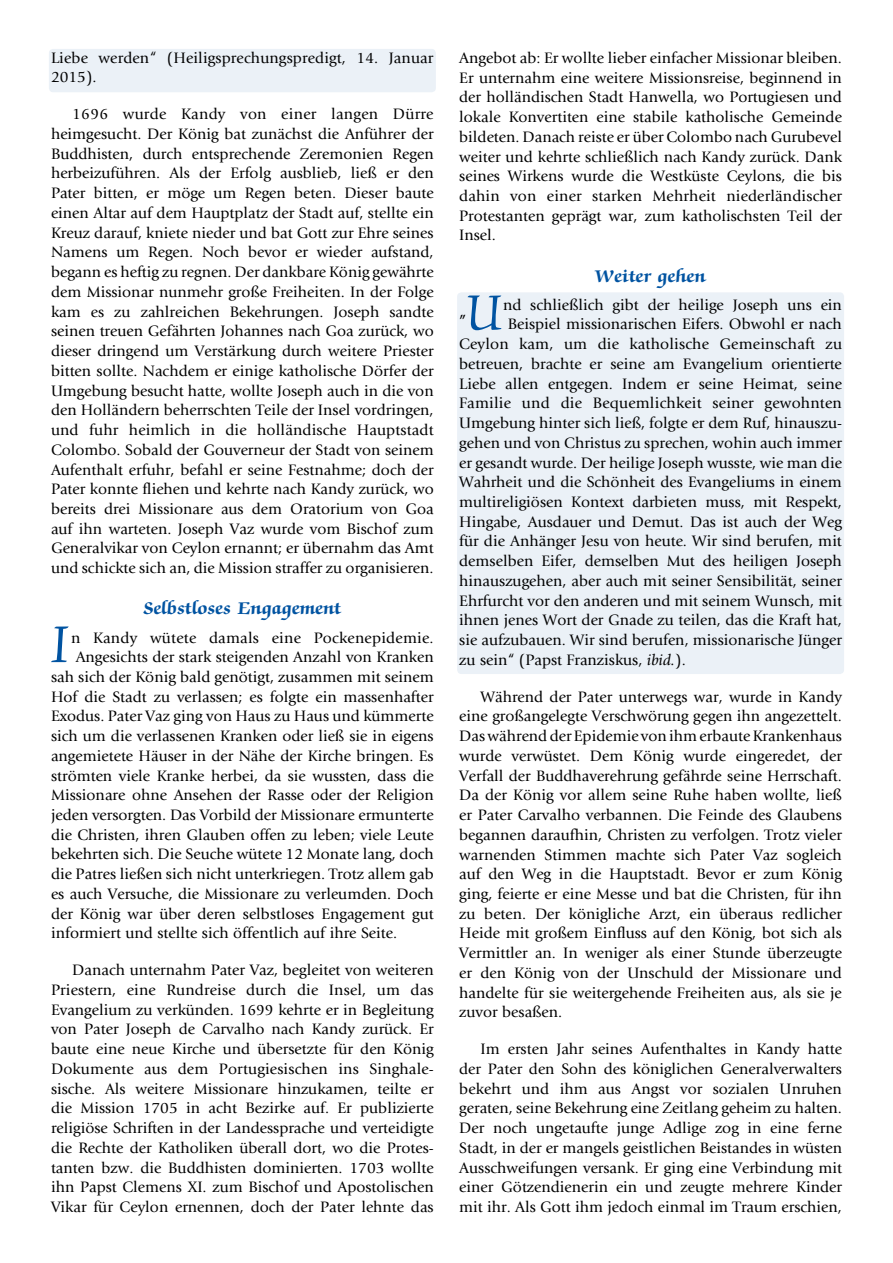
<style>
.page{position:relative;width:893px;height:1263px;background:#fff}
.page>*{position:absolute;margin:0;border:0;box-sizing:border-box;transform-origin:0 0}
.t1{font:60px "Zapf Chancery Std";color:#0053a1;scale:.91 1}
.t2{font:57px "Zapf Chancery Std";color:#0053a1;scale:.91 1}
.t3{font:700 19.5px "Zapf Chancery Std";letter-spacing:.015em;color:#0053a1}
.t4{font:17.7px "Giovanni";color:#000}
.t5{font:15.75px/19.8px "Giovanni";color:#000;text-align:justify}
.s1{font-style:italic}
</style>
<div class="page">
<div style="left:49px;top:49px;width:387px;height:43px;background:#ebf1f7;border-radius:4px"></div>
<div style="left:457px;top:292px;width:387px;height:382px;background:#ebf1f7;border-radius:4px"></div>
<p class="t5" style="left:51px;top:48px;width:384px">Liebe werden“ (Heiligsprechungspredigt, 14. Januar<br>2015).</p>
<p class="t5" style="left:51px;top:104px;width:384px;text-indent:21px">1696 wurde Kandy von einer langen Dürre heimgesucht. Der König bat zunächst die Anführer der Buddhisten, durch entsprechende Zeremonien Regen herbeizuführen. Als der Erfolg ausblieb, ließ er den Pater bitten, er möge um Regen beten. Dieser baute einen Altar auf dem Hauptplatz der Stadt auf, stellte ein Kreuz darauf, kniete nieder und bat Gott zur Ehre seines Namens um Regen. Noch bevor er wieder aufstand, begann es heftig zu regnen. Der dankbare König gewährte dem Missionar nunmehr große Freiheiten. In der Folge kam es zu zahlreichen Bekehrungen. Joseph sandte seinen treuen Gefährten Johannes nach Goa zurück, wo dieser dringend um Verstärkung durch weitere Priester bitten sollte. Nachdem er einige katholische Dörfer der Umgebung besucht hatte, wollte Joseph auch in die von den Holländern beherrschten Teile der Insel vordringen, und fuhr heimlich in die holländische Hauptstadt Colombo. Sobald der Gouverneur der Stadt von seinem Aufenthalt erfuhr, befahl er seine Festnahme; doch der Pater konnte fliehen und kehrte nach Kandy zurück, wo bereits drei Missionare aus dem Oratorium von Goa auf ihn warteten. Joseph Vaz wurde vom Bischof zum Generalvikar von Ceylon ernannt; er übernahm das Amt und schickte sich an, die Mission straffer zu organisieren.</p>
<p class="t3" style="left:144px;top:598px;width:199px">Selbstloses Engagement</p>
<h1 class="t1" style="left:51px;top:613px;width:21px">I</h1>
<p class="t5" style="left:71px;top:628px;width:364px">n Kandy wütete damals eine Pockenepidemie.</p>
<p class="t5" style="left:76px;top:647px;width:360px">Angesichts der stark steigenden Anzahl von Kranken</p>
<p class="t5" style="left:51px;top:667px;width:384px">sah sich der König bald genötigt, zusammen mit seinem</p>
<p class="t5" style="left:51px;top:687px;width:384px">Hof die Stadt zu verlassen; es folgte ein massenhafter</p>
<p class="t5" style="left:51px;top:706px;width:384px">Exodus. Pater Vaz ging von Haus zu Haus und kümmerte</p>
<p class="t5" style="left:51px;top:726px;width:384px">sich um die verlassenen Kranken oder ließ sie in eigens</p>
<p class="t5" style="left:51px;top:746px;width:384px">angemietete Häuser in der Nähe der Kirche bringen. Es</p>
<p class="t5" style="left:51px;top:766px;width:384px">strömten viele Kranke herbei, da sie wussten, dass die</p>
<p class="t5" style="left:51px;top:785px;width:384px">Missionare ohne Ansehen der Rasse oder der Religion</p>
<p class="t5" style="left:51px;top:805px;width:384px">jeden versorgten. Das Vorbild der Missionare ermunterte</p>
<p class="t5" style="left:51px;top:825px;width:384px">die Christen, ihren Glauben offen zu leben; viele Leute</p>
<p class="t5" style="left:51px;top:844px;width:384px">bekehrten sich. Die Seuche wütete 12 Monate lang, doch</p>
<p class="t5" style="left:51px;top:864px;width:384px">die Patres ließen sich nicht unterkriegen. Trotz allem gab</p>
<p class="t5" style="left:51px;top:884px;width:384px">es auch Versuche, die Missionare zu verleumden. Doch</p>
<p class="t5" style="left:51px;top:904px;width:384px">der König war über deren selbstloses Engagement gut</p>
<p class="t5" style="left:51px;top:923px;width:348px">informiert und stellte sich öffentlich auf ihre Seite.</p>
<p class="t5" style="left:51px;top:960px;width:384px;text-indent:21px">Danach unternahm Pater Vaz, begleitet von weiteren Priestern, eine Rundreise durch die Insel, um das Evangelium zu verkünden. 1699 kehrte er in Begleitung von Pater Joseph de Carvalho nach Kandy zurück. Er baute eine neue Kirche und übersetzte für den König Dokumente aus dem Portugiesischen ins Singhale&shy;sische. Als weitere Missionare hinzukamen, teilte er die Mission 1705 in acht Bezirke auf. Er publizierte religiöse Schriften in der Landessprache und verteidigte die Rechte der Katholiken überall dort, wo die Protes&shy;tanten bzw. die Buddhisten dominierten. 1703 wollte ihn Papst Clemens XI. zum Bischof und Apostolischen Vikar für Ceylon ernennen, doch der Pater lehnte das</p>
<p class="t5" style="left:459px;top:48px;width:384px">Angebot ab: Er wollte lieber einfacher Missionar bleiben.<br>Er unternahm eine weitere Missionsreise, beginnend in der holländischen Stadt Hanwella, wo Portugiesen und lokale Konvertiten eine stabile katholische Gemeinde bildeten. Danach reiste er über Colombo nach Gurubevel weiter und kehrte schließlich nach Kandy zurück. Dank seines Wirkens wurde die Westküste Ceylons, die bis dahin von einer starken Mehrheit niederländischer Protestanten geprägt war, zum katholischsten Teil der Insel.</p>
<p class="t3" style="left:596px;top:266px;width:111px">Weiter gehen</p>
<p class="t4" style="left:459px;top:302px;width:9px">„</p>
<h2 class="t2" style="left:467px;top:283px;width:39px">U</h2>
<p class="t5" style="left:503px;top:295px;width:340px">nd schließlich gibt der heilige Joseph uns ein</p>
<p class="t5" style="left:508px;top:314px;width:336px">Beispiel missionarischen Eifers. Obwohl er nach</p>
<p class="t5" style="left:459px;top:334px;width:384px">Ceylon kam, um die katholische Gemeinschaft zu</p>
<p class="t5" style="left:459px;top:354px;width:384px">betreuen, brachte er seine am Evangelium orientierte</p>
<p class="t5" style="left:459px;top:374px;width:384px">Liebe allen entgegen. Indem er seine Heimat, seine</p>
<p class="t5" style="left:459px;top:393px;width:384px">Familie und die Bequemlichkeit seiner gewohnten</p>
<p class="t5" style="left:459px;top:413px;width:384px">Umgebung hinter sich ließ, folgte er dem Ruf, hinauszu-</p>
<p class="t5" style="left:459px;top:433px;width:384px">gehen und von Christus zu sprechen, wohin auch immer</p>
<p class="t5" style="left:459px;top:453px;width:384px">er gesandt wurde. Der heilige Joseph wusste, wie man die</p>
<p class="t5" style="left:459px;top:472px;width:384px">Wahrheit und die Schönheit des Evangeliums in einem</p>
<p class="t5" style="left:459px;top:492px;width:384px">multireligiösen Kontext darbieten muss, mit Respekt,</p>
<p class="t5" style="left:459px;top:512px;width:384px">Hingabe, Ausdauer und Demut. Das ist auch der Weg</p>
<p class="t5" style="left:459px;top:532px;width:384px">für die Anhänger Jesu von heute. Wir sind berufen, mit</p>
<p class="t5" style="left:459px;top:551px;width:384px">demselben Eifer, demselben Mut des heiligen Joseph</p>
<p class="t5" style="left:459px;top:571px;width:384px">hinauszugehen, aber auch mit seiner Sensibilität, seiner</p>
<p class="t5" style="left:459px;top:591px;width:384px">Ehrfurcht vor den anderen und mit seinem Wunsch, mit</p>
<p class="t5" style="left:459px;top:610px;width:384px">ihnen jenes Wort der Gnade zu teilen, das die Kraft hat,</p>
<p class="t5" style="left:459px;top:630px;width:384px">sie aufzubauen. Wir sind berufen, missionarische Jünger</p>
<p class="t5" style="left:459px;top:650px;width:228px">zu sein“ (Papst Franziskus, <span class="s1">ibid.</span>).</p>
<p class="t5" style="left:459px;top:687px;width:384px;text-indent:21px">Während der Pater unterwegs war, wurde in Kandy eine großangelegte Verschwörung gegen ihn angezettelt.<br>Das während der Epidemie von ihm erbaute Krankenhaus wurde verwüstet. Dem König wurde eingeredet, der Verfall der Buddhaverehrung gefährde seine Herrschaft.<br>Da der König vor allem seine Ruhe haben wollte, ließ er Pater Carvalho verbannen. Die Feinde des Glaubens begannen daraufhin, Christen zu verfolgen. Trotz vieler warnenden Stimmen machte sich Pater Vaz sogleich auf den Weg in die Hauptstadt. Bevor er zum König ging, feierte er eine Messe und bat die Christen, für ihn zu beten. Der königliche Arzt, ein überaus redlicher Heide mit großem Einfluss auf den König, bot sich als Vermittler an. In weniger als einer Stunde überzeugte er den König von der Unschuld der Missionare und handelte für sie weitergehende Freiheiten aus, als sie je zuvor besaßen.</p>
<p class="t5" style="left:459px;top:1039px;width:384px;text-indent:21px">Im ersten Jahr seines Aufenthaltes in Kandy hatte der Pater den Sohn des königlichen Generalverwalters bekehrt und ihm aus Angst vor sozialen Unruhen geraten, seine Bekehrung eine Zeitlang geheim zu halten.<br>Der noch ungetaufte junge Adlige zog in eine ferne Stadt, in der er mangels geistlichen Beistandes in wüsten Ausschweifungen versank. Er ging eine Verbindung mit einer Götzendienerin ein und zeugte mehrere Kinder mit ihr. Als Gott ihm jedoch einmal im Traum erschien,</p>
</div>
